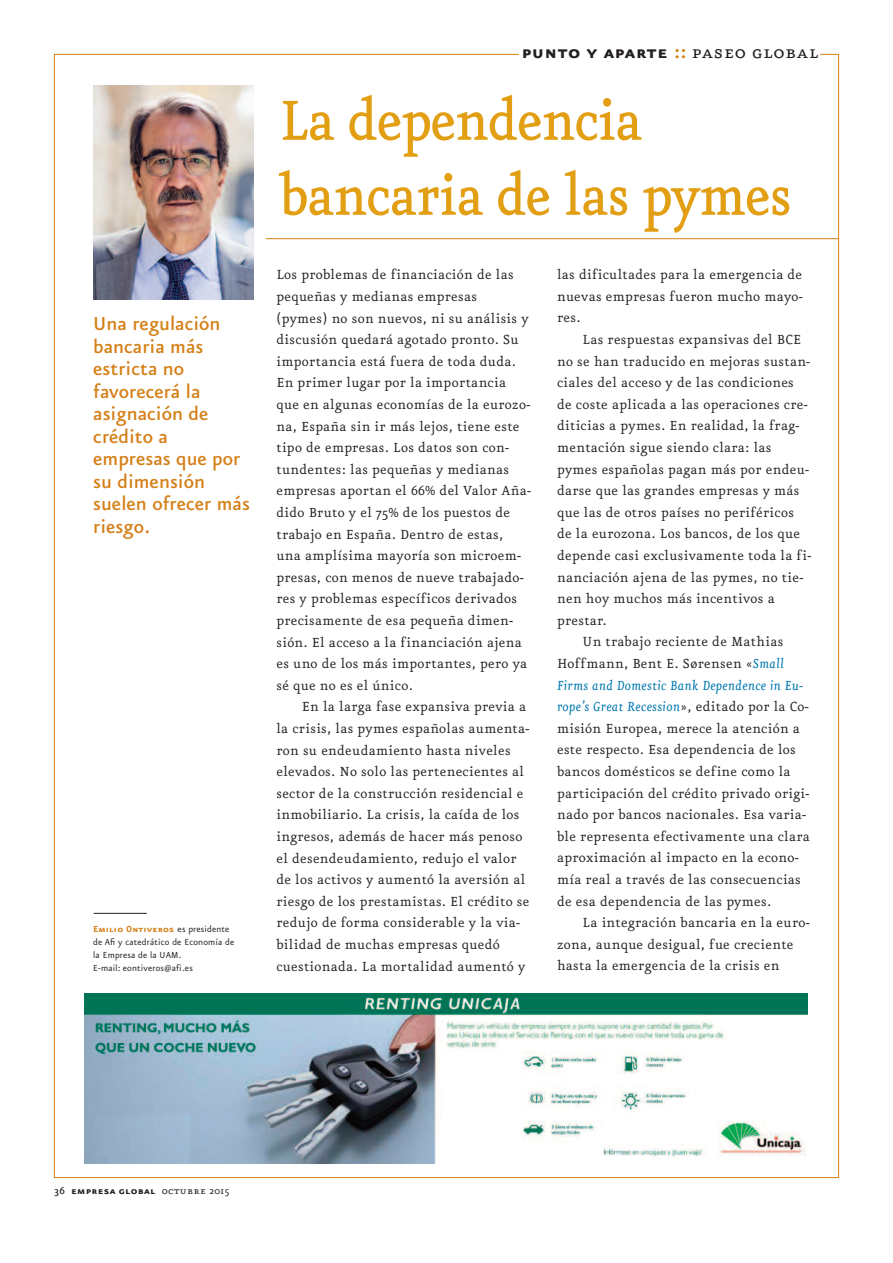
<style>
.page{position:relative;width:893px;height:1263px;background:#fff}
.page>*{position:absolute;margin:0;border:0;box-sizing:border-box;transform-origin:0 0}
.t1{font:500 67.5px/75px "Eureka";letter-spacing:-.02em;color:#e39f13;scale:.9 1}
.t2{font:500 22.5px/22.5px "Eureka Sans";color:#d58018}
.t3{font:21.9px "Eureka Sans Bold Caps";letter-spacing:.025em;color:#231f20}
.t4{font:15.75px/21.6px "Eureka";letter-spacing:.02em;color:#231f20}
.t5{font:italic 15.75px "Eureka";letter-spacing:.02em;color:#0078ae}
.t6{font:12px "Eureka Sans Bold Caps";letter-spacing:.025em;color:#231f20}
.t7{font:10.5px/12.8px "Eureka Sans";letter-spacing:.015em;color:#231f20}
.t8{font:10.5px "Eureka Sans Bold Caps";letter-spacing:.015em;color:#d58018}
.s1{font-family:"Eureka Sans";color:#231f20}
.s2{color:#d58018}
.s3{font-family:"Eureka Small Caps"}
.s4{font-style:italic;color:#0078ae}
.s5{font-style:normal;color:#231f20}
.s6{font-family:"Eureka";font-weight:500}
.s7{font-family:"Eureka"}
</style>
<div class="page">
<img style="left:85px;top:993px;width:723px;height:170px">
<hr style="left:266px;top:238px;width:573px;height:1px;background:#d58018">
<img style="left:93px;top:85px;width:161px;height:215px">
<hr style="left:94px;top:913px;width:53px;height:1px;background:#231f20">
<h2 class="t2" style="left:93px;top:311px;width:158px">Una regulación bancaria más estricta no favorecerá la asignación de crédito a empresas que por su dimensión suelen ofrecer más riesgo.</h2>
<p class="t8" style="left:93px;top:924px;width:138px">Emilio Ontiveros <span class="s1">es presidente</span></p>
<p class="t7" style="left:93px;top:936px;width:143px">de Afi y catedrático de Economía de la Empresa de la UAM.<br>E-mail: eontiveros@afi.es</p>
<h3 class="t3" style="left:521px;top:41px;width:298px">punto y aparte <span class="s2">::</span> <span class="s3">paseo global</span></h3>
<h1 class="t1" style="left:279px;top:85px;width:571px">La dependencia bancaria de las pymes</h1>
<p class="t4" style="left:276px;top:265px;width:256px">Los problemas de financiación de las pequeñas y medianas empresas (pymes) no son nuevos, ni su análisis y discusión quedará agotado pronto. Su importancia está fuera de toda duda.<br>En primer lugar por la importancia que en algunas economías de la eurozo&shy;na, España sin ir más lejos, tiene este tipo de empresas. Los datos son con&shy;tundentes: las pequeñas y medianas empresas aportan el 66% del Valor Aña&shy;dido Bruto y el 75% de los puestos de trabajo en España. Dentro de estas, una amplísima mayoría son microem&shy;presas, con menos de nueve trabajado&shy;res y problemas específicos derivados precisamente de esa pequeña dimen&shy;sión. El acceso a la financiación ajena es uno de los más importantes, pero ya sé que no es el único.</p>
<p class="t4" style="left:276px;top:697px;width:255px;text-indent:26px">En la larga fase expansiva previa a la crisis, las pymes españolas aumenta&shy;ron su endeudamiento hasta niveles elevados. No solo las pertenecientes al sector de la construcción residencial e inmobiliario. La crisis, la caída de los ingresos, además de hacer más penoso el desendeudamiento, redujo el valor de los activos y aumentó la aversión al riesgo de los prestamistas. El crédito se redujo de forma considerable y la via&shy;bilidad de muchas empresas quedó cuestionada. La mortalidad aumentó y</p>
<p class="t4" style="left:557px;top:264px;width:247px;text-align:justify">las dificultades para la emergencia de nuevas empresas fueron mucho mayo&shy;res.</p>
<p class="t4" style="left:583px;top:329px;width:220px">Las respuestas expansivas del BCE</p>
<p class="t4" style="left:557px;top:351px;width:255px">no se han traducido en mejoras sustan-</p>
<p class="t4" style="left:557px;top:372px;width:238px">ciales del acceso y de las condiciones</p>
<p class="t4" style="left:557px;top:394px;width:252px">de coste aplicada a las operaciones cre-</p>
<p class="t4" style="left:557px;top:416px;width:244px">diticias a pymes. En realidad, la frag-</p>
<p class="t4" style="left:557px;top:437px;width:216px">mentación sigue siendo clara: las</p>
<p class="t4" style="left:557px;top:459px;width:254px">pymes españolas pagan más por endeu-</p>
<p class="t4" style="left:557px;top:480px;width:244px">darse que las grandes empresas y más</p>
<p class="t4" style="left:557px;top:502px;width:238px">que las de otros países no periféricos</p>
<p class="t4" style="left:557px;top:524px;width:244px">de la eurozona. Los bancos, de los que</p>
<p class="t4" style="left:557px;top:545px;width:256px">depende casi exclusivamente toda la fi-</p>
<p class="t4" style="left:557px;top:567px;width:248px">nanciación ajena de las pymes, no tie-</p>
<p class="t4" style="left:557px;top:588px;width:219px">nen hoy muchos más incentivos a</p>
<p class="t4" style="left:557px;top:610px;width:51px">prestar.</p>
<p class="t4" style="left:583px;top:632px;width:202px">Un trabajo reciente de Mathias</p>
<p class="t4" style="left:557px;top:653px;width:228px">Hoffmann, Bent E. Sørensen «<span class="s4">Small</span></p>
<p class="t5" style="left:557px;top:677px;width:247px">Firms and Domestic Bank Dependence in Eu-</p>
<p class="t5" style="left:557px;top:699px;width:253px">rope’s Great Recession<span class="s5">», editado por la Co-</span></p>
<p class="t4" style="left:557px;top:718px;width:244px">misión Europea, merece la atención a</p>
<p class="t4" style="left:557px;top:740px;width:240px">este respecto. Esa dependencia de los</p>
<p class="t4" style="left:557px;top:761px;width:235px">bancos domésticos se define como la</p>
<p class="t4" style="left:557px;top:783px;width:254px">participación del crédito privado origi-</p>
<p class="t4" style="left:557px;top:804px;width:251px">nado por bancos nacionales. Esa varia-</p>
<p class="t4" style="left:557px;top:826px;width:254px">ble representa efectivamente una clara</p>
<p class="t4" style="left:557px;top:848px;width:243px">aproximación al impacto en la econo-</p>
<p class="t4" style="left:557px;top:869px;width:245px">mía real a través de las consecuencias</p>
<p class="t4" style="left:557px;top:891px;width:216px">de esa dependencia de las pymes.</p>
<p class="t4" style="left:583px;top:912px;width:229px">La integración bancaria en la euro-</p>
<p class="t4" style="left:557px;top:934px;width:238px">zona, aunque desigual, fue creciente</p>
<p class="t4" style="left:557px;top:955px;width:224px">hasta la emergencia de la crisis en</p>
<p class="t6" style="left:54px;top:1184px;width:177px"><span class="s6">36</span> empresa global <span class="s3">octubre</span> <span class="s7">2015</span></p>
</div>
